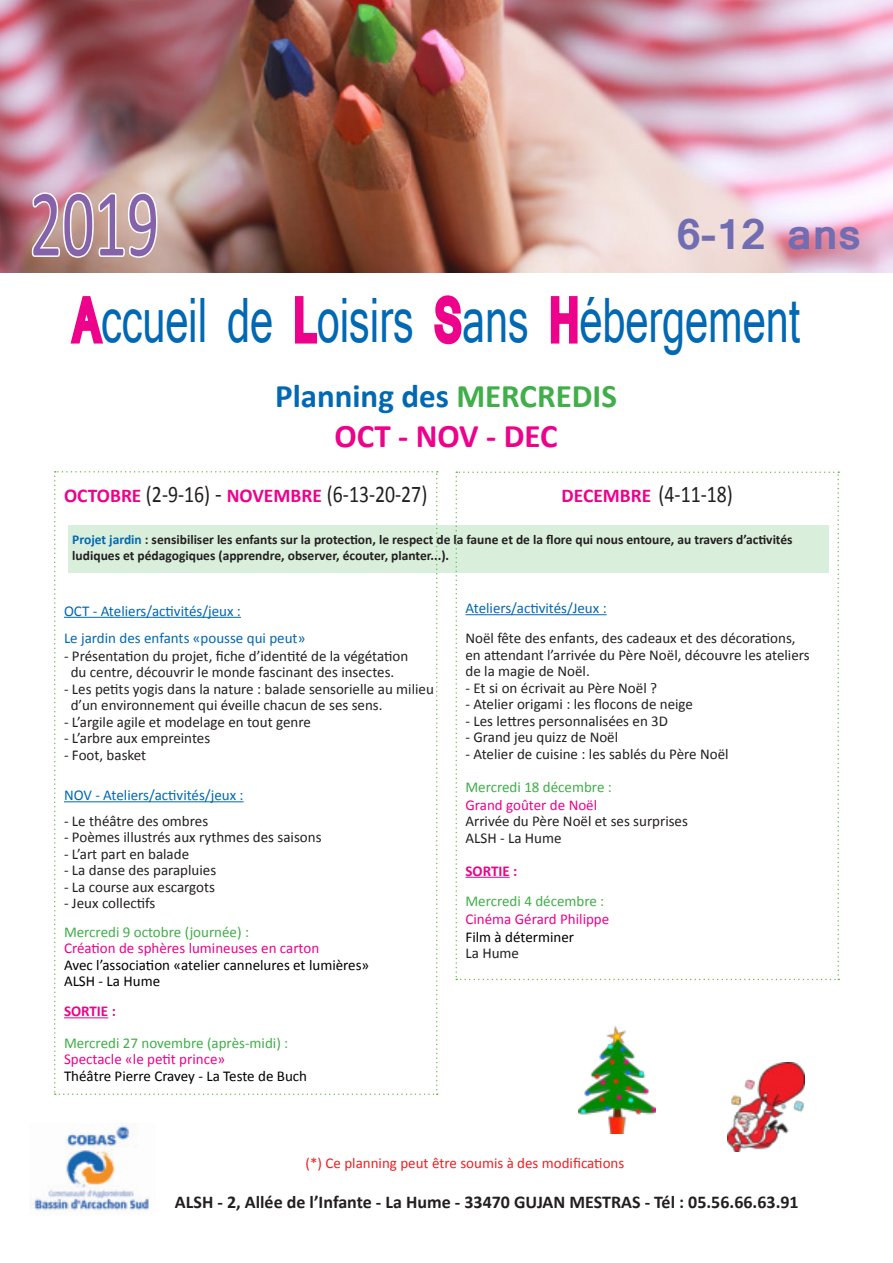
<style>
.page{position:relative;width:893px;height:1263px;background:#fff}
.page>*{position:absolute;margin:0;border:0;box-sizing:border-box;transform-origin:0 0}
.t1{font:96px "Calibri";color:#8562aa;scale:.67 1}
.t2{font:60px "Mangal";color:#0168b3;scale:.67 1}
.t3{font:700 40.65px "Mangal";color:#716db2;scale:1.06 1}
.t4{font:700 33px/39.6px "Calibri";color:#0168b3;text-align:center}
.t5{font:24px "Calibri";color:#231f20;scale:.82 1}
.t6{font:700 19.5px "Calibri";color:#ed028c}
.t7{font:700 18px "Calibri";color:#231f20}
.t8{font:15px/16.5px "Calibri";color:#231f20}
.t9{font:15px/27px "Calibri";color:#0168b3}
.t10{font:15px "Calibri";color:#ed028c}
.t11{font:15px "Calibri";color:#40ae49}
.t12{font:15px/16.5px "Calibri";color:#000001}
.t13{font:15px "Calibri";color:#ee1f23}
.t14{font:15px "Calibri";color:#000}
.t15{font:700 15px "Calibri";color:#ed028c}
.t16{font:700 13.5px/16.2px "Calibri";color:#231f20}
.s1{font-weight:700;color:#ed028c}
.s2{color:#40ae49}
.s3{color:#ed028c}
.s4{font-weight:400;font-size:23.7px;color:#231f20}
.s5{font-weight:400;font-size:24.75px;color:#231f20}
.s6{font-weight:400;font-size:24px;color:#231f20}
.s7{font-weight:700;font-size:19.5px;color:#ed028c}
.s8{color:#0168b3}
</style>
<div class="page">
<img style="left:0;top:0;width:893px;height:272px">
<svg style="left:54px;top:471px;width:384px;height:624px"></svg>
<svg style="left:455px;top:471px;width:384px;height:509px"></svg>
<img style="left:31px;top:1123px;width:119px;height:88px">
<svg style="left:30px;top:190px;width:129px;height:70px"></svg>
<svg style="left:70px;top:296px;width:33px;height:48px"></svg>
<svg style="left:295px;top:296px;width:23px;height:48px"></svg>
<svg style="left:434px;top:295px;width:28px;height:50px"></svg>
<svg style="left:550px;top:296px;width:28px;height:48px"></svg>
<div style="left:68px;top:525px;width:760px;height:48px;background:#d9efdb"></div>
<img style="left:578px;top:1026px;width:78px;height:107px">
<img style="left:727px;top:1063px;width:78px;height:88px">
<h1 class="t1" style="left:30px;top:189px;width:195px">2019</h1>
<h3 class="t3" style="left:677px;top:211px;width:176px">6-12 ans</h3>
<h2 class="t2" style="left:73px;top:297px;width:1087px"><span class="s1">A</span>ccueil de <span class="s1">L</span>oisirs <span class="s1">S</span>ans <span class="s1">H</span>ébergement</h2>
<h3 class="t4" style="left:275px;top:379px;width:343px">Planning des <span class="s2">MERCREDIS<br></span><span class="s3">OCT - NOV - DEC</span></h3>
<h3 class="t6" style="left:64px;top:488px;width:365px">OCTOBRE <span class="s4">(2-9-16)</span> <span class="s5">-</span> NOVEMBRE <span class="s6">(6-13-20-27)</span></h3>
<h3 class="t5" style="left:562px;top:485px;width:210px"><span class="s7">DECEMBRE</span> (4-11-18)</h3>
<p class="t16" style="left:72px;top:532px;width:722px"><span class="s8">Projet jardin</span> : sensibiliser les enfants sur la protection, le respect de la faune et de la flore qui nous entoure, au travers d’activités ludiques et pédagogiques (apprendre, observer, écouter, planter...).</p>
<p class="t9" style="left:64px;top:597px;width:243px">OCT - Ateliers/activités/jeux :<br>Le jardin des enfants «pousse qui peut»</p>
<p class="t8" style="left:64px;top:648px;width:346px;text-align:center">- Présentation du projet, fiche d’identité de la végétation du centre, découvrir le monde fascinant des insectes.</p>
<p class="t8" style="left:71px;top:680px;width:365px;text-indent:-7px">- Les petits yogis dans la nature : balade sensorielle au milieu d’un environnement qui éveille chacun de ses sens.</p>
<p class="t8" style="left:64px;top:713px;width:248px">- L’argile agile et modelage en tout genre</p>
<p class="t8" style="left:64px;top:730px;width:148px">- L’arbre aux empreintes</p>
<p class="t8" style="left:64px;top:746px;width:84px">- Foot, basket</p>
<p class="t9" style="left:64px;top:782px;width:181px">NOV - Ateliers/activités/jeux :</p>
<p class="t8" style="left:64px;top:812px;width:146px">- Le théâtre des ombres</p>
<p class="t8" style="left:64px;top:829px;width:259px">- Poèmes illustrés aux rythmes des saisons</p>
<p class="t8" style="left:64px;top:845px;width:127px">- L’art part en balade</p>
<p class="t8" style="left:64px;top:862px;width:154px">- La danse des parapluies</p>
<p class="t8" style="left:64px;top:878px;width:153px">- La course aux escargots</p>
<p class="t8" style="left:64px;top:895px;width:93px">- Jeux collectifs</p>
<p class="t11" style="left:64px;top:922px;width:187px">Mercredi 9 octobre (journée) :</p>
<p class="t10" style="left:64px;top:939px;width:257px">Création de sphères lumineuses en carton</p>
<p class="t12" style="left:64px;top:956px;width:307px">Avec l’association «atelier cannelures et lumières»<br>ALSH - La Hume</p>
<p class="t15" style="left:64px;top:1006px;width:53px">SORTIE :</p>
<p class="t11" style="left:64px;top:1033px;width:226px">Mercredi 27 novembre (après-midi) :</p>
<p class="t10" style="left:64px;top:1050px;width:163px">Spectacle «le petit prince»</p>
<p class="t12" style="left:64px;top:1067px;width:245px">Théâtre Pierre Cravey - La Teste de Buch</p>
<p class="t9" style="left:465px;top:595px;width:143px">Ateliers/activités/Jeux :</p>
<p class="t8" style="left:465px;top:630px;width:346px">Noël fête des enfants, des cadeaux et des décorations, en attendant l’arrivée du Père Noël, découvre les ateliers de la magie de Noël.</p>
<p class="t8" style="left:465px;top:679px;width:193px">- Et si on écrivait au Père Noël ?</p>
<p class="t8" style="left:465px;top:696px;width:229px">- Atelier origami : les flocons de neige</p>
<p class="t8" style="left:465px;top:712px;width:204px">- Les lettres personnalisées en 3D</p>
<p class="t8" style="left:465px;top:729px;width:154px">- Grand jeu quizz de Noël</p>
<p class="t8" style="left:465px;top:745px;width:265px">- Atelier de cuisine : les sablés du Père Noël</p>
<p class="t11" style="left:465px;top:777px;width:148px">Mercredi 18 décembre :</p>
<p class="t10" style="left:465px;top:795px;width:133px">Grand goûter de Noël</p>
<p class="t8" style="left:465px;top:813px;width:224px">Arrivée du Père Noël et ses surprises<br>ALSH - La Hume</p>
<p class="t15" style="left:465px;top:865px;width:53px">SORTIE :</p>
<p class="t11" style="left:465px;top:891px;width:140px">Mercredi 4 décembre :</p>
<p class="t10" style="left:465px;top:909px;width:145px">Cinéma Gérard Philippe</p>
<p class="t14" style="left:465px;top:927px;width:110px">Film à déterminer</p>
<p class="t8" style="left:465px;top:946px;width:55px">La Hume</p>
<p class="t13" style="left:306px;top:1153px;width:320px">(*) Ce planning peut être soumis à des modifications</p>
<p class="t7" style="left:175px;top:1196px;width:625px">ALSH - 2, Allée de l’Infante - La Hume - 33470 GUJAN MESTRAS - Tél : 05.56.66.63.91</p>
</div>
